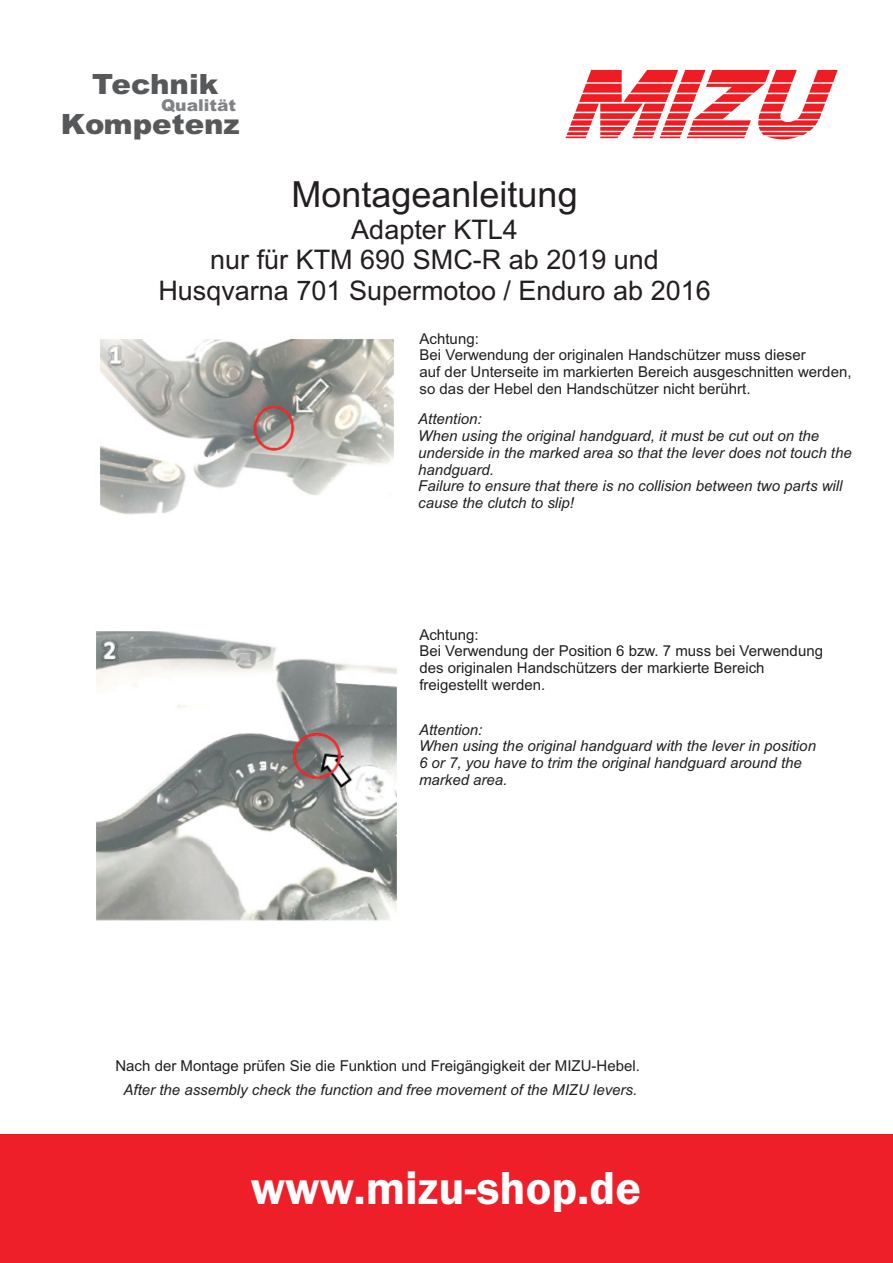
<style>
.page{position:relative;width:893px;height:1263px;background:#fff}
.page>*{position:absolute;margin:0;border:0;box-sizing:border-box;transform-origin:0 0}
.t1{font:600 48px "Franklin Gothic";color:#fff}
.t2{font:36px "Arial";color:#231f20}
.t3{font:900 27.9px "Arial";color:#57585a;scale:1.05 1}
.t4{font:27px/30.2px "Arial";color:#231f20;text-align:center}
.t5{font:900 16.35px "Arial";color:#808285;scale:1.05 1}
.t6{font:italic 15px/16.8px "Arial";color:#231f20}
.t7{font:15px/16.8px "Arial";color:#231f20}
</style>
<div class="page">
<svg style="left:565px;top:70px;width:273px;height:69px"></svg>
<div style="left:0;top:1134px;width:893px;height:129px;background:#ee1f29"></div>
<img style="left:100px;top:339px;width:294px;height:176px">
<img style="left:96px;top:631px;width:301px;height:290px">
<h3 class="t3" style="left:92px;top:74px;width:122px">Technik</h3>
<p class="t5" style="left:161px;top:99px;width:73px">Qualität</p>
<h3 class="t3" style="left:61px;top:114px;width:172px">Kompetenz</h3>
<h2 class="t2" style="left:291px;top:181px;width:288px">Montageanleitung</h2>
<h3 class="t4" style="left:158px;top:217px;width:554px">Adapter KTL4<br>nur für KTM 690 SMC-R ab 2019 und<br>Husqvarna 701 Supermotoo / Enduro ab 2016</h3>
<p class="t7" style="left:420px;top:331px;width:433px">Achtung:<br>Bei Verwendung der originalen Handschützer muss dieser<br>auf der Unterseite im markierten Bereich ausgeschnitten werden, so das der Hebel den Handschützer nicht berührt.</p>
<p class="t6" style="left:418px;top:412px;width:435px">Attention:<br>When using the original handguard, it must be cut out on the underside in the marked area so that the lever does not touch the handguard.<br>Failure to ensure that there is no collision between two parts will cause the clutch to slip!</p>
<p class="t7" style="left:419px;top:627px;width:405px">Achtung:<br>Bei Verwendung der Position 6 bzw. 7 muss bei Verwendung des originalen Handschützers der markierte Bereich freigestellt werden.</p>
<p class="t6" style="left:419px;top:722px;width:398px">Attention:<br>When using the original handguard with the lever in position 6 or 7, you have to trim the original handguard around the marked area.</p>
<p class="t7" style="left:115px;top:1058px;width:526px">Nach der Montage prüfen Sie die Funktion und Freigängigkeit der MIZU-Hebel.</p>
<p class="t6" style="left:124px;top:1082px;width:515px">After the assembly check the function and free movement of the MIZU levers.</p>
<h1 class="t1" style="left:251px;top:1170px;width:392px">www.mizu-shop.de</h1>
</div>
